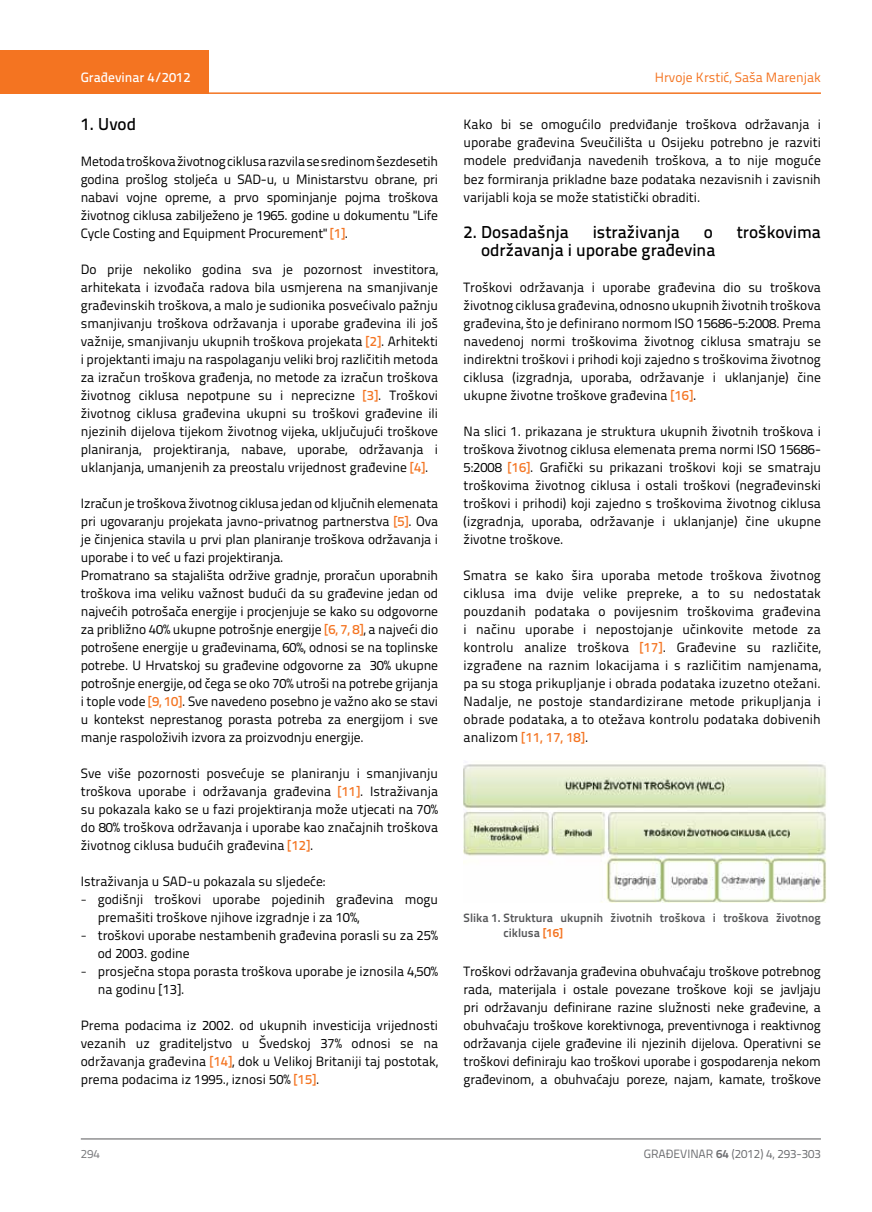
<style>
.page{position:relative;width:872px;height:1212px;background:#fff}
.page>*{position:absolute;margin:0;border:0;box-sizing:border-box;transform-origin:0 0}
.t1{font:500 17.25px "Titillium Text 22 L";color:#000}
.t2{font:13.5px/18px "Titillium Text 22 L";letter-spacing:-.01em;color:#000;text-align:justify}
.t3{font:13.5px "Titillium Text 22 L";color:#f47421}
.t4{font:500 13.5px "Titillium Text 22 L";color:#fff}
.t5{font:700 12px/15px "Titillium Text 22 L";color:#58595b}
.t6{font:12px "Titillium Text 22 L";color:#6d6e71}
.t7{font:12px "Titillium Text 22 L";color:#797a7d}
.s1{font-weight:500;color:#f47421}
.s2{font-weight:300}
.s3{color:#f47421}
.s4{font-weight:700}
</style>
<div class="page">
<div style="left:0;top:50px;width:208px;height:44px;background:#f47421"></div>
<hr style="left:0;top:92px;width:821px;height:2px;background:#f47421">
<hr style="left:81px;top:1139px;width:740px;height:1px;background:#58595b">
<img style="left:463px;top:764px;width:363px;height:138px">
<p class="t4" style="left:81px;top:67px;width:111px">Građevinar 4/2012</p>
<p class="t1" style="left:81px;top:110px;width:57px">1. Uvod</p>
<p class="t2" style="left:81px;top:151px;width:359px">Metoda troškova životnog ciklusa razvila se sredinom šezdesetih godina prošlog stoljeća u SAD-u, u Ministarstvu obrane, pri nabavi vojne opreme, a prvo spominjanje pojma troškova životnog ciklusa zabilježeno je 1965. godine u dokumentu "Life Cycle Costing and Equipment Procurement" <span class="s1">[1]</span>.</p>
<p class="t2" style="left:81px;top:259px;width:359px">Do prije nekoliko godina sva je pozornost investitora, arhitekata i izvođača radova bila usmjerena na smanjivanje građevinskih troškova, a malo je sudionika posvećivalo pažnju smanjivanju troškova održavanja i uporabe građevina ili još važnije, smanjivanju ukupnih troškova projekata <span class="s1">[2]</span>. Arhitekti i projektanti imaju na raspolaganju veliki broj različitih metoda za izračun troškova građenja, no metode za izračun troškova životnog ciklusa nepotpune su i neprecizne <span class="s1">[3]</span>. Troškovi životnog ciklusa građevina ukupni su troškovi građevine ili njezinih dijelova tijekom životnog vijeka, uključujući troškove planiranja, projektiranja, nabave, uporabe, održavanja i uklanjanja, umanjenih za preostalu vrijednost građevine <span class="s1">[4]</span>.</p>
<p class="t2" style="left:81px;top:493px;width:359px;text-align:left">Izračun je troškova životnog ciklusa jedan od ključnih elemenata pri ugovaranju projekata javno-privatnog partnerstva <span class="s1">[5]</span>. Ova je činjenica stavila u prvi plan planiranje troškova održavanja i uporabe i to već u fazi projektiranja.<br>Promatrano sa stajališta održive gradnje, proračun uporabnih troškova ima veliku važnost budući da su građevine jedan od najvećih potrošača energije i procjenjuje se kako su odgovorne za približno 40% ukupne potrošnje energije <span class="s1">[6, 7, 8]</span>, a najveći dio potrošene energije u građevinama, 60%, odnosi se na toplinske potrebe. U Hrvatskoj su građevine odgovorne za 30% ukupne potrošnje energije, od čega se oko 70% utroši na potrebe grijanja i tople vode <span class="s1">[9, 10]</span>. Sve navedeno posebno je važno ako se stavi u kontekst neprestanog porasta potreba za energijom i sve manje raspoloživih izvora za proizvodnju energije.</p>
<p class="t2" style="left:81px;top:763px;width:359px">Sve više pozornosti posvećuje se planiranju i smanjivanju troškova uporabe i održavanja građevina <span class="s1">[11]</span>. Istraživanja su pokazala kako se u fazi projektiranja može utjecati na 70% do 80% troškova održavanja i uporabe kao značajnih troškova životnog ciklusa budućih građevina <span class="s1">[12]</span>.</p>
<p class="t2" style="left:81px;top:872px;width:246px">Istraživanja u SAD-u pokazala su sljedeće:</p>
<p class="t2" style="left:98px;top:890px;width:342px;text-indent:-17px"><span class="s2">-</span> godišnji troškovi uporabe pojedinih građevina mogu premašiti troškove njihove izgradnje i za 10%,</p>
<p class="t2" style="left:98px;top:926px;width:342px;text-indent:-17px"><span class="s2">-</span> troškovi uporabe nestambenih građevina porasli su za 25% od 2003. godine</p>
<p class="t2" style="left:98px;top:962px;width:342px;text-indent:-17px"><span class="s2">-</span> prosječna stopa porasta troškova uporabe je iznosila 4,50% na godinu [13].</p>
<p class="t2" style="left:81px;top:1016px;width:359px">Prema podacima iz 2002. od ukupnih investicija vrijednosti vezanih uz graditeljstvo u Švedskoj 37% odnosi se na održavanja građevina <span class="s1">[14]</span>, dok u Velikoj Britaniji taj postotak, prema podacima iz 1995., iznosi 50% <span class="s1">[15]</span>.</p>
<p class="t3" style="left:655px;top:68px;width:167px">Hrvoje Krstić, Saša Marenjak</p>
<p class="t2" style="left:463px;top:115px;width:359px">Kako bi se omogućilo predviđanje troškova održavanja i uporabe građevina Sveučilišta u Osijeku potrebno je razviti modele predviđanja navedenih troškova, a to nije moguće bez formiranja prikladne baze podataka nezavisnih i zavisnih varijabli koja se može statistički obraditi.</p>
<p class="t1" style="left:463px;top:219px;width:107px">2. Dosadašnja</p>
<p class="t1" style="left:592px;top:219px;width:89px">istraživanja</p>
<p class="t1" style="left:704px;top:219px;width:11px">o</p>
<p class="t1" style="left:736px;top:219px;width:86px">troškovima</p>
<p class="t1" style="left:481px;top:237px;width:236px">održavanja i uporabe građevina</p>
<p class="t2" style="left:463px;top:277px;width:359px">Troškovi održavanja i uporabe građevina dio su troškova životnog ciklusa građevina, odnosno ukupnih životnih troškova građevina, što je definirano normom ISO 15686-5:2008. Prema navedenoj normi troškovima životnog ciklusa smatraju se indirektni troškovi i prihodi koji zajedno s troškovima životnog ciklusa (izgradnja, uporaba, održavanje i uklanjanje) čine ukupne životne troškove građevina <span class="s1">[16]</span>.</p>
<p class="t2" style="left:463px;top:421px;width:359px">Na slici 1. prikazana je struktura ukupnih životnih troškova i troškova životnog ciklusa elemenata prema normi ISO 15686- 5:2008 <span class="s1">[16]</span>. Grafički su prikazani troškovi koji se smatraju troškovima životnog ciklusa i ostali troškovi (negrađevinski troškovi i prihodi) koji zajedno s troškovima životnog ciklusa (izgradnja, uporaba, održavanje i uklanjanje) čine ukupne životne troškove.</p>
<p class="t2" style="left:463px;top:565px;width:359px">Smatra se kako šira uporaba metode troškova životnog ciklusa ima dvije velike prepreke, a to su nedostatak pouzdanih podataka o povijesnim troškovima građevina i načinu uporabe i nepostojanje učinkovite metode za kontrolu analize troškova <span class="s1">[17]</span>. Građevine su različite, izgrađene na raznim lokacijama i s različitim namjenama, pa su stoga prikupljanje i obrada podataka izuzetno otežani.<br>Nadalje, ne postoje standardizirane metode prikupljanja i obrade podataka, a to otežava kontrolu podataka dobivenih analizom <span class="s1">[11, 17, 18]</span>.</p>
<p class="t5" style="left:503px;top:910px;width:319px;text-indent:-40px">Slika 1. Struktura ukupnih životnih troškova i troškova životnog ciklusa <span class="s3">[16]</span></p>
<p class="t2" style="left:463px;top:962px;width:359px">Troškovi održavanja građevina obuhvaćaju troškove potrebnog rada, materijala i ostale povezane troškove koji se javljaju pri održavanju definirane razine služnosti neke građevine, a obuhvaćaju troškove korektivnoga, preventivnoga i reaktivnog održavanja cijele građevine ili njezinih dijelova. Operativni se troškovi definiraju kao troškovi uporabe i gospodarenja nekom građevinom, a obuhvaćaju poreze, najam, kamate, troškove</p>
<p class="t7" style="left:81px;top:1144px;width:21px">294</p>
<p class="t6" style="left:643px;top:1144px;width:179px">GRAĐEVINAR <span class="s4">64</span> (2012) 4, 293-303</p>
</div>
